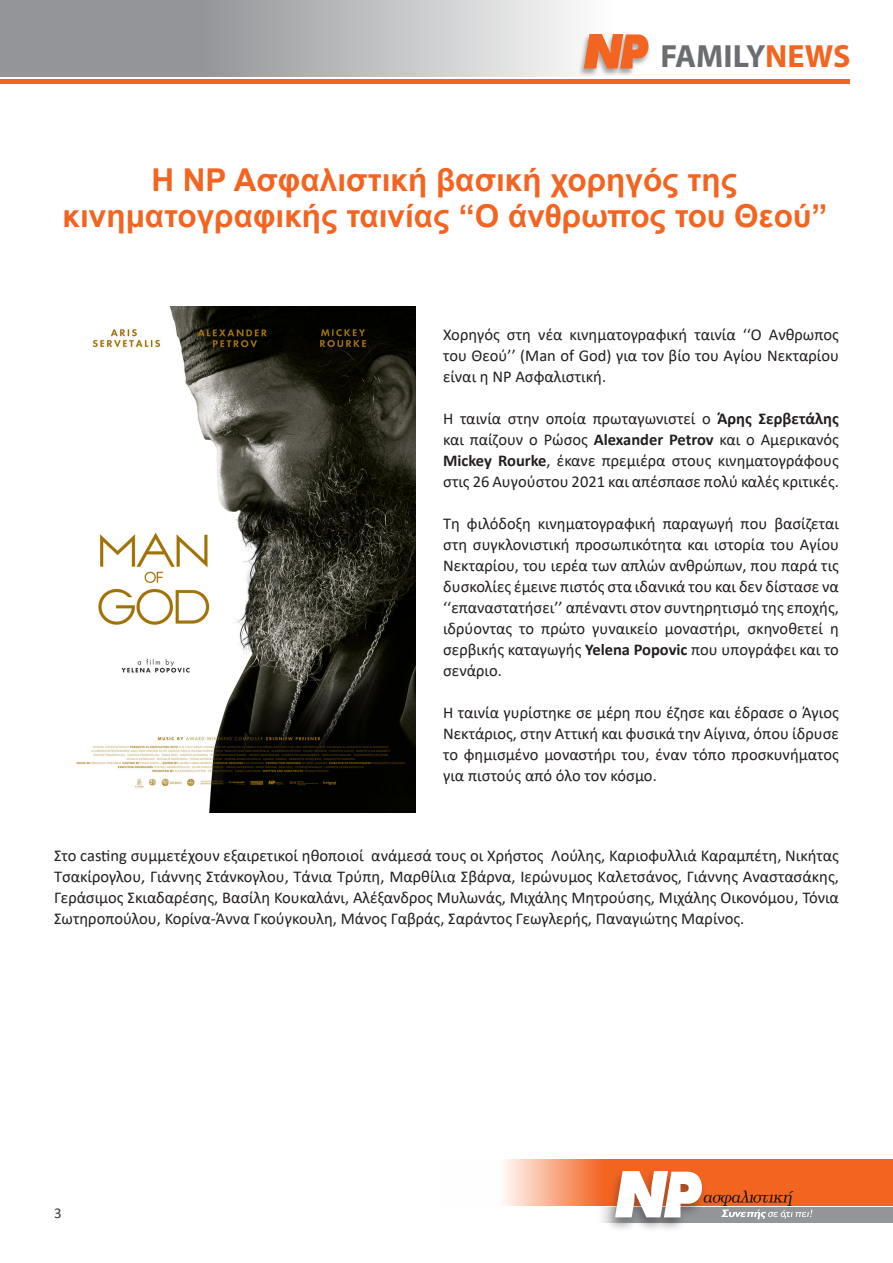
<style>
.page{position:relative;width:893px;height:1263px;background:#fff}
.page>*{position:absolute;margin:0;border:0;box-sizing:border-box;transform-origin:0 0}
.t1{font:700 32.25px "Myriad Pro";color:#6c6d70}
.t2{font:700 31.5px/36px "Arial";color:#f36421;text-align:center}
.t3{font:16.5px/21px "Calibri";color:#231f20;text-align:justify}
.t4{font:15px "Calibri";color:#3e3e3f}
.s1{color:#f36421}
.s2{font-weight:700}
</style>
<div class="page">
<hr style="left:0;top:1159px;width:1px;height:47px;background:#f36421">
<svg style="left:0;top:0;width:577px;height:76px;background:#b2b4b6"></svg>
<hr style="left:0;top:80px;width:849px;height:4px;background:#f36421">
<div style="left:578px;top:33px;width:73px;height:44px;background:#231f20;opacity:.4"></div>
<svg style="left:584px;top:34px;width:64px;height:34px;background:#eb8454"></svg>
<div style="left:598px;top:1207px;width:295px;height:16px;background:#939598"></div>
<svg style="left:504px;top:1159px;width:389px;height:47px;background:#f5844f"></svg>
<div style="left:604px;top:1168px;width:104px;height:64px;background:#231f20;opacity:.4"></div>
<svg style="left:615px;top:1171px;width:197px;height:48px"></svg>
<img style="left:76px;top:306px;width:340px;height:506px">
<p class="t1" style="left:660px;top:35px;width:192px">FAMILY<span class="s1">NEWS</span></p>
<p class="t2" style="left:63px;top:163px;width:767px">H NP Ασφαλιστική βασική χορηγός της κινηματογραφικής ταινίας ‘‘Ο άνθρωπος του Θεού’’</p>
<p class="t3" style="left:443px;top:323px;width:397px">Χορηγός στη νέα κινηματογραφική ταινία ‘‘Ο Άνθρωπος του Θεού’’ (Man of God) για τον βίο του Αγίου Νεκταρίου είναι η NP Ασφαλιστική.</p>
<p class="t3" style="left:443px;top:407px;width:397px">Η ταινία στην οποία πρωταγωνιστεί ο <span class="s2">Άρης Σερβετάλης </span>και παίζουν ο Ρώσος <span class="s2">Alexander Petrov</span> και ο Αμερικανός <span class="s2">Mickey Rourke</span>, έκανε πρεμιέρα στους κινηματογράφους στις 26 Αυγούστου 2021 και απέσπασε πολύ καλές κριτικές.</p>
<p class="t3" style="left:443px;top:512px;width:397px">Τη φιλόδοξη κινηματογραφική παραγωγή που βασίζεται στη συγκλονιστική προσωπικότητα και ιστορία του Αγίου Νεκταρίου, του ιερέα των απλών ανθρώπων, που παρά τις δυσκολίες έμεινε πιστός στα ιδανικά του και δεν δίστασε να ‘‘επαναστατήσει’’ απέναντι στον συντηρητισμό της εποχής, ιδρύοντας το πρώτο γυναικείο μοναστήρι, σκηνοθετεί η σερβικής καταγωγής <span class="s2">Yelena Popovic</span> που υπογράφει και το σενάριο.</p>
<p class="t3" style="left:443px;top:701px;width:397px">Η ταινία γυρίστηκε σε μέρη που έζησε και έδρασε ο Άγιος Νεκτάριος, στην Αττική και φυσικά την Αίγινα, όπου ίδρυσε το φημισμένο μοναστήρι του, έναν τόπο προσκυνήματος για πιστούς από όλο τον κόσμο.</p>
<p class="t3" style="left:54px;top:845px;width:786px">Στο casting συμμετέχουν εξαιρετικοί ηθοποιοί ανάμεσά τους οι Χρήστος Λούλης, Καριοφυλλιά Καραμπέτη, Νικήτας Τσακίρογλου, Γιάννης Στάνκογλου, Τάνια Τρύπη, Μαρθίλια Σβάρνα, Ιερώνυμος Καλετσάνος, Γιάννης Αναστασάκης, Γεράσιμος Σκιαδαρέσης, Βασίλη Κουκαλάνι, Αλέξανδρος Μυλωνάς, Μιχάλης Μητρούσης, Μιχάλης Οικονόμου, Τόνια Σωτηροπούλου, Κορίνα-Άννα Γκούγκουλη, Μάνος Γαβράς, Σαράντος Γεωγλερής, Παναγιώτης Μαρίνος.</p>
<p class="t4" style="left:54px;top:1202px;width:9px">3</p>
</div>
